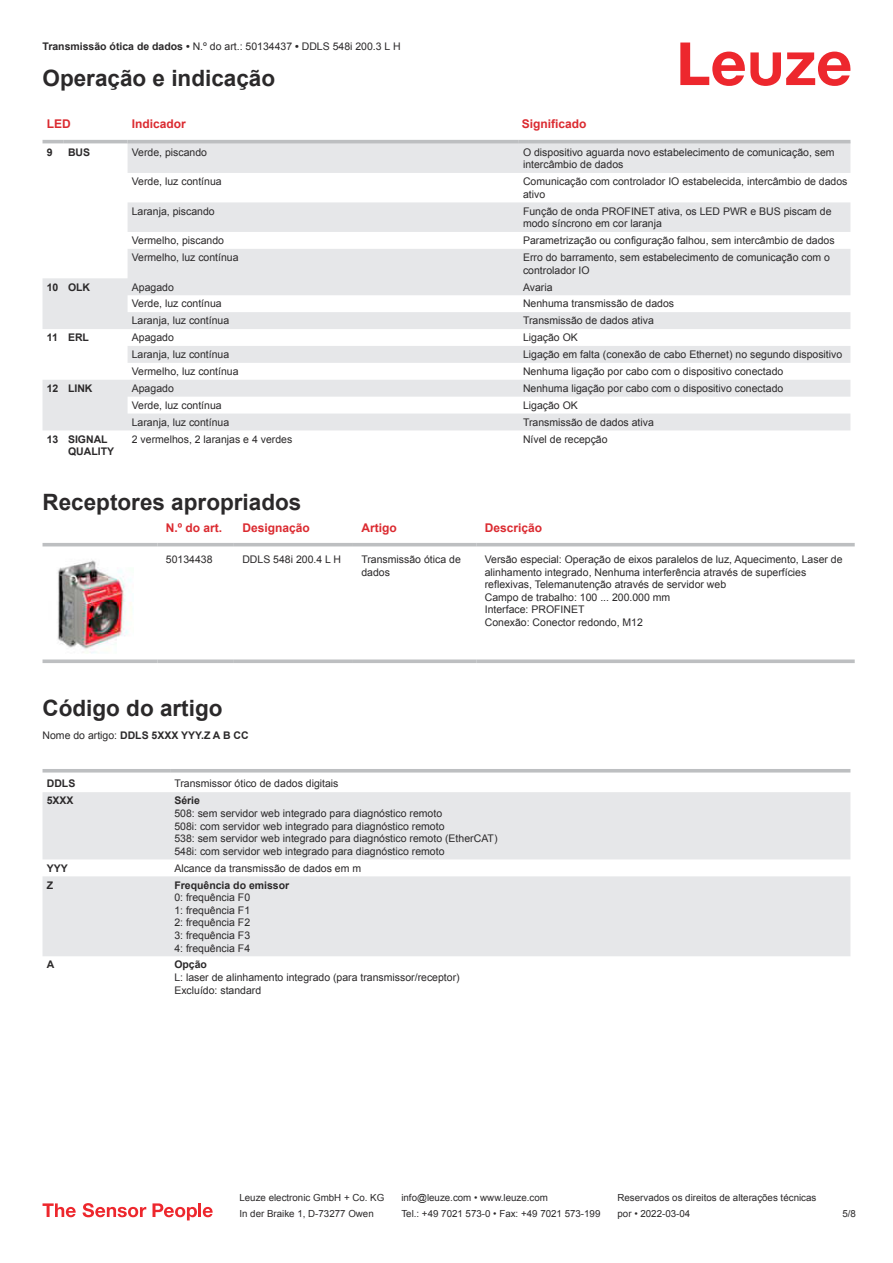
<style>
.page{position:relative;width:893px;height:1263px;background:#fff}
.page>*{position:absolute;margin:0;border:0;box-sizing:border-box;transform-origin:0 0}
.t1{font:700 22.5px "Arial";color:#2b292a}
.t2{font:700 12px "Arial";color:#db2a30}
.t3{font:10.5px/12.6px "Arial";color:#2b292a}
.t4{font:700 10.5px/12.6px "Arial";color:#2b292a}
.t5{font:9.75px "Arial";color:#2b292a}
.s1{font-weight:700}
.s2{font-weight:400}
</style>
<div class="page">
<svg style="left:680px;top:43px;width:170px;height:43px"></svg>
<svg style="left:43px;top:143px;width:807px;height:287px;fill:#e6e7e9"></svg>
<hr style="left:43px;top:140px;width:21px;height:3px;background:#bdbfc1">
<hr style="left:64px;top:140px;width:64px;height:3px;background:#bdbfc1">
<hr style="left:128px;top:140px;width:391px;height:3px;background:#bdbfc1">
<hr style="left:519px;top:140px;width:331px;height:3px;background:#bdbfc1">
<svg style="left:43px;top:546px;width:812px;height:1px"></svg>
<hr style="left:43px;top:543px;width:114px;height:3px;background:#bdbfc1">
<hr style="left:157px;top:543px;width:77px;height:3px;background:#bdbfc1">
<hr style="left:234px;top:543px;width:119px;height:3px;background:#bdbfc1">
<hr style="left:353px;top:543px;width:123px;height:3px;background:#bdbfc1">
<hr style="left:476px;top:543px;width:379px;height:3px;background:#bdbfc1">
<svg style="left:43px;top:659px;width:114px;height:4px"></svg>
<svg style="left:157px;top:659px;width:77px;height:4px"></svg>
<svg style="left:234px;top:659px;width:119px;height:4px"></svg>
<svg style="left:353px;top:659px;width:123px;height:4px"></svg>
<svg style="left:476px;top:659px;width:379px;height:4px;background:#c5c7c8"></svg>
<img style="left:57px;top:560px;width:75px;height:93px">
<svg style="left:43px;top:772px;width:807px;height:1px"></svg>
<svg style="left:43px;top:792px;width:807px;height:164px;background:#e8e9eb"></svg>
<hr style="left:43px;top:769px;width:127px;height:3px;background:#bdbfc1">
<hr style="left:170px;top:769px;width:680px;height:3px;background:#bdbfc1">
<svg style="left:43px;top:1203px;width:33px;height:14px"></svg>
<svg style="left:83px;top:1203px;width:63px;height:14px"></svg>
<svg style="left:153px;top:1203px;width:44px;height:17px"></svg>
<hr style="left:198px;top:1203px;width:3px;height:14px;background:#ed272d">
<svg style="left:203px;top:1207px;width:10px;height:10px"></svg>
<p class="t3" style="left:43px;top:41px;width:360px"><span class="s1">Transmissão ótica de dados •</span> N.º do art.: 50134437 <span class="s1">•</span> DDLS 548i 200.3 L H</p>
<h1 class="t1" style="left:43px;top:70px;width:234px">Operação e indicação</h1>
<p class="t2" style="left:47px;top:119px;width:25px">LED</p>
<p class="t2" style="left:132px;top:119px;width:56px">Indicador</p>
<p class="t2" style="left:522px;top:119px;width:66px">Significado</p>
<p class="t4" style="left:47px;top:147px;width:7px">9</p>
<p class="t4" style="left:68px;top:147px;width:24px">BUS</p>
<p class="t3" style="left:132px;top:147px;width:77px">Verde, piscando</p>
<p class="t3" style="left:523px;top:147px;width:313px">O dispositivo aguarda novo estabelecimento de comunicação, sem intercâmbio de dados</p>
<p class="t3" style="left:132px;top:176px;width:91px">Verde, luz contínua</p>
<p class="t3" style="left:523px;top:176px;width:326px">Comunicação com controlador IO estabelecida, intercâmbio de dados ativo</p>
<p class="t3" style="left:132px;top:206px;width:84px">Laranja, piscando</p>
<p class="t3" style="left:523px;top:206px;width:310px">Função de onda PROFINET ativa, os LED PWR e BUS piscam de modo síncrono em cor laranja</p>
<p class="t3" style="left:132px;top:235px;width:94px">Vermelho, piscando</p>
<p class="t3" style="left:523px;top:235px;width:313px">Parametrização ou configuração falhou, sem intercâmbio de dados</p>
<p class="t3" style="left:132px;top:252px;width:108px">Vermelho, luz contínua</p>
<p class="t3" style="left:523px;top:252px;width:308px">Erro do barramento, sem estabelecimento de comunicação com o controlador IO</p>
<p class="t4" style="left:47px;top:281px;width:45px">10 OLK</p>
<p class="t3" style="left:132px;top:281px;width:44px">Apagado</p>
<p class="t3" style="left:523px;top:281px;width:31px">Avaria</p>
<p class="t3" style="left:132px;top:298px;width:91px">Verde, luz contínua</p>
<p class="t3" style="left:523px;top:298px;width:153px">Nenhuma transmissão de dados</p>
<p class="t3" style="left:132px;top:315px;width:99px">Laranja, luz contínua</p>
<p class="t3" style="left:523px;top:315px;width:132px">Transmissão de dados ativa</p>
<p class="t4" style="left:47px;top:332px;width:44px">11 ERL</p>
<p class="t3" style="left:132px;top:332px;width:44px">Apagado</p>
<p class="t3" style="left:523px;top:332px;width:56px">Ligação OK</p>
<p class="t3" style="left:132px;top:349px;width:99px">Laranja, luz contínua</p>
<p class="t3" style="left:523px;top:349px;width:321px">Ligação em falta (conexão de cabo Ethernet) no segundo dispositivo</p>
<p class="t3" style="left:132px;top:366px;width:108px">Vermelho, luz contínua</p>
<p class="t3" style="left:523px;top:366px;width:262px">Nenhuma ligação por cabo com o dispositivo conectado</p>
<p class="t4" style="left:47px;top:383px;width:47px">12 LINK</p>
<p class="t3" style="left:132px;top:383px;width:44px">Apagado</p>
<p class="t3" style="left:523px;top:383px;width:262px">Nenhuma ligação por cabo com o dispositivo conectado</p>
<p class="t3" style="left:132px;top:400px;width:91px">Verde, luz contínua</p>
<p class="t3" style="left:523px;top:400px;width:56px">Ligação OK</p>
<p class="t3" style="left:132px;top:417px;width:99px">Laranja, luz contínua</p>
<p class="t3" style="left:523px;top:417px;width:132px">Transmissão de dados ativa</p>
<p class="t4" style="left:68px;top:434px;width:48px;text-indent:-21px">13 SIGNAL<br>QUALITY</p>
<p class="t3" style="left:132px;top:434px;width:162px">2 vermelhos, 2 laranjas e 4 verdes</p>
<p class="t3" style="left:523px;top:434px;width:86px">Nível de recepção</p>
<h1 class="t1" style="left:43px;top:494px;width:260px">Receptores apropriados</h1>
<p class="t2" style="left:166px;top:523px;width:58px">N.º do art.</p>
<p class="t2" style="left:242px;top:523px;width:69px">Designação</p>
<p class="t2" style="left:361px;top:523px;width:37px">Artigo</p>
<p class="t2" style="left:485px;top:523px;width:59px">Descrição</p>
<p class="t3" style="left:166px;top:554px;width:48px">50134438</p>
<p class="t3" style="left:242px;top:554px;width:100px">DDLS 548i 200.4 L H</p>
<p class="t3" style="left:361px;top:554px;width:101px">Transmissão ótica de dados</p>
<p class="t3" style="left:485px;top:554px;width:359px">Versão especial: Operação de eixos paralelos de luz, Aquecimento, Laser de alinhamento integrado, Nenhuma interferência através de superfícies reflexivas, Telemanutenção através de servidor web<br>Campo de trabalho: 100 ... 200.000 mm<br>Interface: PROFINET<br>Conexão: Conector redondo, M12</p>
<h1 class="t1" style="left:43px;top:699px;width:181px">Código do artigo</h1>
<p class="t4" style="left:43px;top:730px;width:208px"><span class="s2">Nome do artigo:</span> DDLS 5XXX YYY.Z A B CC</p>
<p class="t4" style="left:47px;top:778px;width:30px">DDLS</p>
<p class="t3" style="left:174px;top:778px;width:166px">Transmissor ótico de dados digitais</p>
<p class="t4" style="left:47px;top:795px;width:28px">5XXX</p>
<p class="t4" style="left:174px;top:795px;width:27px">Série</p>
<p class="t3" style="left:174px;top:808px;width:325px">508: sem servidor web integrado para diagnóstico remoto<br>508i: com servidor web integrado para diagnóstico remoto<br>538: sem servidor web integrado para diagnóstico remoto (EtherCAT)<br>548i: com servidor web integrado para diagnóstico remoto</p>
<p class="t4" style="left:47px;top:863px;width:23px">YYY</p>
<p class="t3" style="left:174px;top:863px;width:188px">Alcance da transmissão de dados em m</p>
<p class="t4" style="left:47px;top:879px;width:8px">Z</p>
<p class="t4" style="left:174px;top:879px;width:116px">Frequência do emissor</p>
<p class="t3" style="left:174px;top:892px;width:77px;text-align:justify">0: frequência F0<br>1: frequência F1<br>2: frequência F2<br>3: frequência F3<br>4: frequência F4</p>
<p class="t4" style="left:47px;top:959px;width:9px">A</p>
<p class="t4" style="left:174px;top:959px;width:34px">Opção</p>
<p class="t3" style="left:174px;top:972px;width:287px">L: laser de alinhamento integrado (para transmissor/receptor)<br>Excluído: standard</p>
<p class="t5" style="left:239px;top:1194px;width:146px">Leuze electronic GmbH + Co. KG</p>
<p class="t5" style="left:401px;top:1194px;width:148px">info@leuze.com • www.leuze.com</p>
<p class="t5" style="left:617px;top:1194px;width:200px">Reservados os direitos de alterações técnicas</p>
<p class="t5" style="left:239px;top:1210px;width:136px">In der Braike 1, D-73277 Owen</p>
<p class="t5" style="left:401px;top:1210px;width:201px">Tel.: +49 7021 573-0 • Fax: +49 7021 573-199</p>
<p class="t5" style="left:617px;top:1210px;width:74px">por • 2022-03-04</p>
<p class="t5" style="left:842px;top:1210px;width:15px">5 /8</p>
</div>
